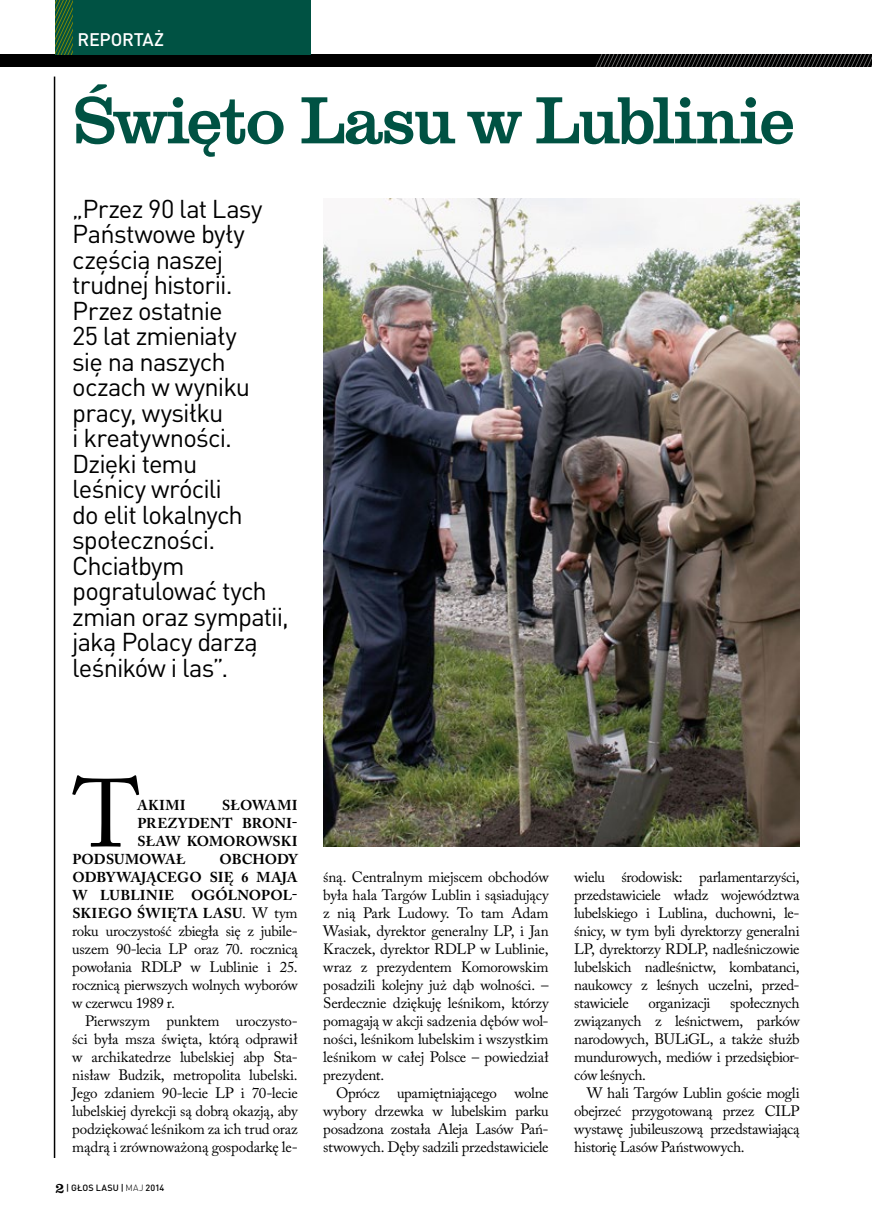
<style>
.page{position:relative;width:872px;height:1212px;background:#fff}
.page>*{position:absolute;margin:0;border:0;box-sizing:border-box;transform-origin:0 0}
.t1{font:95.55px "Adobe Caslon Pro";color:#000}
.t2{font:500 69px "Clarendon TOT";letter-spacing:-.035em;color:#005243}
.t3{font:25.5px/25.5px "DIN Pro";letter-spacing:-.035em;color:#000}
.t4{font:500 18px "DIN Pro";letter-spacing:-.015em;color:#fff}
.t5{font:15px/18px "Adobe Caslon Pro";letter-spacing:-.02em;color:#000;text-align:justify}
.t6{font:700 14.25px/18px "Adobe Caslon Pro";letter-spacing:.01em;color:#000;text-align:justify}
.t7{font:500 9px "DIN Pro";letter-spacing:.015em;color:#000}
.s1{font-weight:400;font-size:15px}
.s2{font-family:"Clarendon TOT";font-size:15px}
.s3{font-weight:300}
</style>
<div class="page">
<div style="left:0;top:54px;width:872px;height:13px;background:#000"></div>
<svg style="left:595px;top:54px;width:277px;height:13px"></svg>
<hr style="left:54px;top:77px;width:1px;height:1081px;background:#000">
<div style="left:55px;top:0;width:255px;height:54px;background:#005243"></div>
<svg style="left:55px;top:0;width:17px;height:54px"></svg>
<img style="left:323px;top:198px;width:476px;height:648px">
<p class="t4" style="left:77px;top:25px;width:88px">REPORTAŻ</p>
<h2 class="t2" style="left:72px;top:82px;width:724px">Święto Lasu w Lublinie</h2>
<p class="t3" style="left:72px;top:193px;width:218px">„Przez 90 lat Lasy<br>Państwowe były częścią naszej trudnej historii.<br>Przez ostatnie<br>25 lat zmieniały<br>się na naszych oczach w wyniku pracy, wysiłku<br>i kreatywności.<br>Dzięki temu<br>leśnicy wrócili<br>do elit lokalnych społeczności.<br>Chciałbym pogratulować tych zmian oraz sympatii, jaką Polacy darzą leśników i las”.</p>
<h1 class="t1" style="left:73px;top:757px;width:69px">T</h1>
<p class="t6" style="left:137px;top:796px;width:50px">AKIMI</p>
<p class="t6" style="left:222px;top:796px;width:77px">SŁOWAMI</p>
<p class="t6" style="left:137px;top:814px;width:162px">PREZYDENT BRONI-</p>
<p class="t6" style="left:137px;top:832px;width:162px">SŁAW KOMOROWSKI</p>
<p class="t6" style="left:72px;top:850px;width:115px">PODSUMOWAŁ</p>
<p class="t6" style="left:72px;top:850px;width:227px;text-indent:147px">OBCHODY ODBYWAJĄCEGO SIĘ 6 MAJA W LUBLINIE OGÓLNOPOL-SKIEGO ŚWIĘTA LASU<span class="s1">. W tym</span></p>
<p class="t5" style="left:72px;top:922px;width:227px">roku uroczystość zbiegła się z jubile&shy;uszem 90-lecia LP oraz 70. rocznicą powołania RDLP w Lublinie i 25. rocznicą pierwszych wolnych wyborów w czerwcu 1989 r.</p>
<p class="t5" style="left:72px;top:1012px;width:227px;text-indent:13px">Pierwszym punktem uroczysto&shy;ści była msza święta, którą odprawił w archikatedrze lubelskiej abp Sta&shy;nisław Budzik, metropolita lubelski.<br>Jego zdaniem 90-lecie LP i 70-lecie lubelskiej dyrekcji są dobrą okazją, aby podziękować leśnikom za ich trud oraz mądrą i zrównoważoną gospodarkę le-</p>
<p class="t7" style="left:55px;top:1181px;width:111px"><span class="s2">2</span> | GŁOS LASU | <span class="s3">MAJ</span> 2014</p>
<p class="t5" style="left:323px;top:868px;width:227px">śną. Centralnym miejscem obchodów była hala Targów Lublin i sąsiadujący z nią Park Ludowy. To tam Adam Wasiak, dyrektor generalny LP, i Jan Kraczek, dyrektor RDLP w Lublinie, wraz z prezydentem Komorowskim posadzili kolejny już dąb wolności. – Serdecznie dziękuję leśnikom, którzy pomagają w akcji sadzenia dębów wol&shy;ności, leśnikom lubelskim i wszystkim leśnikom w całej Polsce – powiedział prezydent.</p>
<p class="t5" style="left:323px;top:1084px;width:227px;text-indent:13px">Oprócz upamiętniającego wolne wybory drzewka w lubelskim parku posadzona została Aleja Lasów Pań&shy;stwowych. Dęby sadzili przedstawiciele</p>
<p class="t5" style="left:574px;top:868px;width:227px">wielu środowisk: parlamentarzyści, przedstawiciele władz województwa lubelskiego i Lublina, duchowni, le&shy;śnicy, w tym byli dyrektorzy generalni LP, dyrektorzy RDLP, nadleśniczowie lubelskich nadleśnictw, kombatanci, naukowcy z leśnych uczelni, przed&shy;stawiciele</p>
<p class="t5" style="left:574px;top:994px;width:227px;text-indent:156px">społecznych związanych z leśnictwem, parków narodowych, BULiGL, a także służb mundurowych, mediów i przedsiębior&shy;ców leśnych.</p>
<p class="t5" style="left:574px;top:1084px;width:227px;text-indent:13px">W hali Targów Lublin goście mogli obejrzeć przygotowaną przez CILP wystawę jubileuszową przedstawiającą historię Lasów Państwowych.</p>
<p class="t5" style="left:648px;top:994px;width:64px">organizacji</p>
</div>
